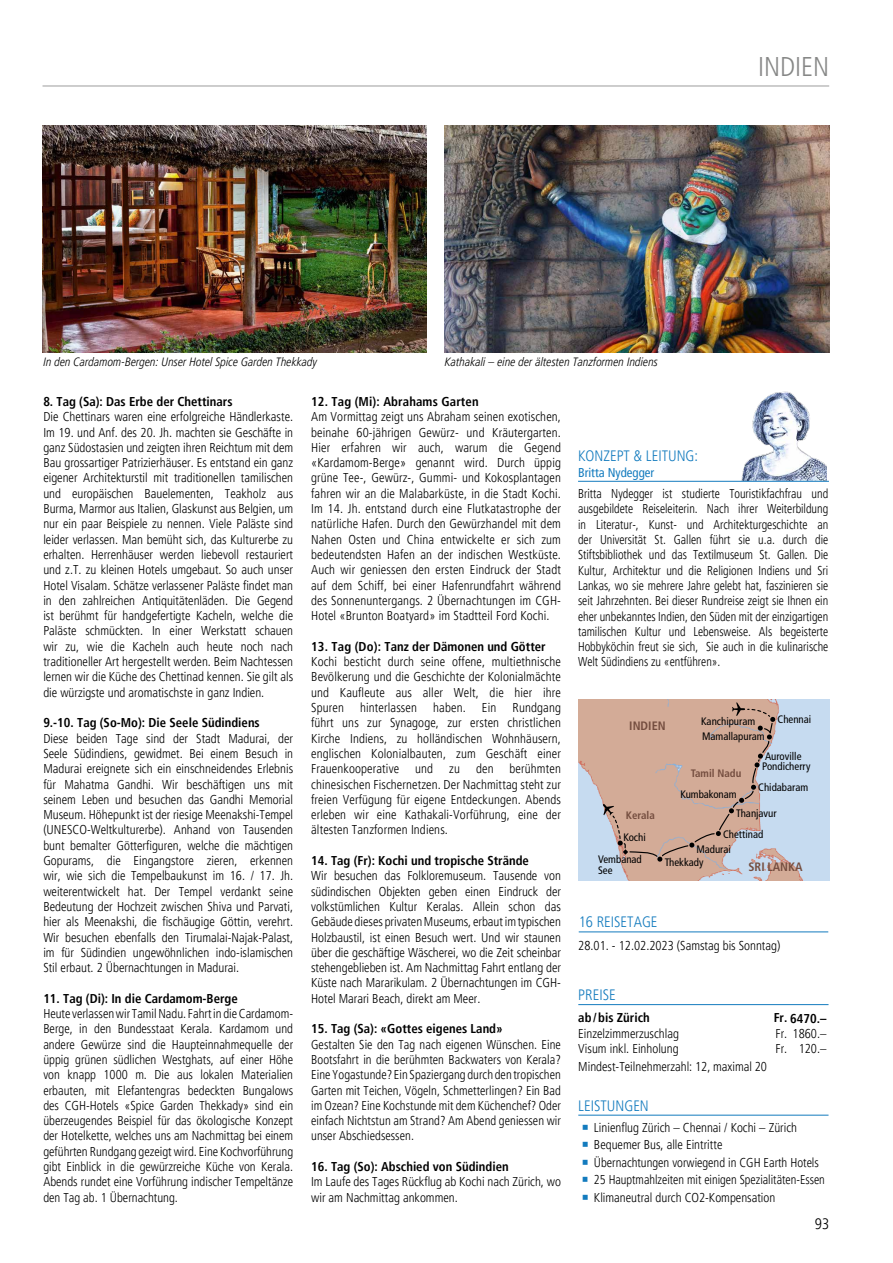
<style>
.page{position:relative;width:893px;height:1263px;background:#fff}
.page>*{position:absolute;margin:0;border:0;box-sizing:border-box;transform-origin:0 0}
.t1{font:300 condensed 27px "Frutiger LT Pro";color:#868786}
.t2{font:300 condensed 15px "Frutiger LT Pro";color:#137bbe}
.t3{font:300 condensed 15px "Frutiger LT Pro";color:#000}
.t4{font:300 condensed 12.75px/15.3px "Frutiger LT Pro";color:#000;text-align:justify}
.t5{font:300 condensed 12.75px/15.3px "Frutiger LT Pro";color:#000;text-align:justify;scale:.94 1}
.t6{font:700 condensed 12.75px "Frutiger LT Pro";color:#000}
.t7{font:condensed 12.75px "Frutiger LT Pro";color:#137bbe}
.t8{font:700 condensed 12.15px "Frutiger";color:#744d3f}
.t9{font:italic 300 condensed 12px "Frutiger LT Pro";color:#000}
.t10{font:condensed 10.8px "Frutiger";color:#000}
.t11{font:700 condensed 10.8px "Frutiger";color:#744d3f}
</style>
<div class="page">
<hr style="left:578px;top:1004px;width:250px;height:1px;background:#137bbe">
<hr style="left:579px;top:931px;width:249px;height:1px;background:#137bbe">
<img style="left:43px;top:125px;width:384px;height:228px">
<img style="left:445px;top:125px;width:384px;height:228px">
<hr style="left:43px;top:86px;width:786px;height:1px;background:#9c9c9d">
<hr style="left:578px;top:1115px;width:250px;height:1px;background:#137bbe">
<img style="left:737px;top:391px;width:90px;height:90px">
<hr style="left:578px;top:481px;width:251px;height:1px;background:#137bbe">
<img style="left:579px;top:700px;width:250px;height:180px">
<svg style="left:603px;top:702px;width:172px;height:160px;background:#ccac9d"></svg>
<h1 class="t1" style="left:758px;top:51px;width:73px">INDIEN</h1>
<p class="t9" style="left:43px;top:355px;width:275px">In den Cardamom-Bergen: Unser Hotel Spice Garden Thekkady</p>
<p class="t9" style="left:445px;top:355px;width:215px">Kathakali – eine der ältesten Tanzformen Indiens</p>
<p class="t6" style="left:43px;top:394px;width:191px">8. Tag (Sa): Das Erbe der Chettinars</p>
<p class="t4" style="left:43px;top:409px;width:251px">Die Chettinars waren eine erfolgreiche Händlerkaste.<br>Im 19. und Anf. des 20. Jh. machten sie Geschäfte in ganz Südostasien und zeigten ihren Reichtum mit dem Bau grossartiger Patrizierhäuser. Es entstand ein ganz eigener Architekturstil mit traditionellen tamilischen und europäischen Bauelementen, Teakholz aus Burma, Marmor aus Italien, Glaskunst aus Belgien, um nur ein paar Beispiele zu nennen. Viele Paläste sind leider verlassen. Man bemüht sich, das Kulturerbe zu erhalten. Herrenhäuser werden liebevoll restauriert und z.T. zu kleinen Hotels umgebaut. So auch unser Hotel Visalam. Schätze verlassener Paläste findet man in den zahlreichen Antiquitätenläden. Die Gegend ist berühmt für handgefertigte Kacheln, welche die Paläste schmückten. In einer Werkstatt schauen wir zu, wie die Kacheln auch heute noch nach traditioneller Art hergestellt werden. Beim Nachtessen lernen wir die Küche des Chettinad kennen. Sie gilt als die würzigste und aromatischste in ganz Indien.</p>
<p class="t6" style="left:43px;top:715px;width:218px">9.-10. Tag (So-Mo): Die Seele Südindiens</p>
<p class="t4" style="left:43px;top:731px;width:251px">Diese beiden Tage sind der Stadt Madurai, der Seele Südindiens, gewidmet. Bei einem Besuch in Madurai ereignete sich ein einschneidendes Erlebnis für Mahatma Gandhi. Wir beschäftigen uns mit seinem Leben und besuchen das Gandhi Memorial Museum. Höhepunkt ist der riesige Meenakshi-Tempel (UNESCO-Weltkulturerbe). Anhand von Tausenden bunt bemalter Götterfiguren, welche die mächtigen Gopurams, die Eingangstore zieren, erkennen wir, wie sich die Tempelbaukunst im 16. / 17. Jh. weiterentwickelt hat. Der Tempel verdankt seine Bedeutung der Hochzeit zwischen Shiva und Parvati, hier als Meenakshi, die fischäugige Göttin, verehrt.<br>Wir besuchen ebenfalls den Tirumalai-Najak-Palast, im für Südindien ungewöhnlichen indo-islamischen Stil erbaut. 2 Übernachtungen in Madurai.</p>
<p class="t6" style="left:43px;top:991px;width:196px">11. Tag (Di): In die Cardamom-Berge</p>
<p class="t4" style="left:43px;top:1006px;width:251px">Heute verlassen wir Tamil Nadu. Fahrt in die Cardamom-Berge, in den Bundesstaat Kerala. Kardamom und andere Gewürze sind die Haupteinnahmequelle der üppig grünen südlichen Westghats, auf einer Höhe von knapp 1000 m. Die aus lokalen Materialien erbauten, mit Elefantengras bedeckten Bungalows des CGH-Hotels «Spice Garden Thekkady» sind ein überzeugendes Beispiel für das ökologische Konzept der Hotelkette, welches uns am Nachmittag bei einem geführten Rundgang gezeigt wird. Eine Kochvorführung gibt Einblick in die gewürzreiche Küche von Kerala.<br>Abends rundet eine Vorführung indischer Tempeltänze den Tag ab. 1 Übernachtung.</p>
<p class="t6" style="left:311px;top:394px;width:169px">12. Tag (Mi): Abrahams Garten</p>
<p class="t4" style="left:311px;top:409px;width:251px">Am Vormittag zeigt uns Abraham seinen exotischen, beinahe 60-jährigen Gewürz- und Kräutergarten.<br>Hier erfahren wir auch, warum die Gegend «Kardamom-Berge» genannt wird. Durch üppig grüne Tee-, Gewürz-, Gummi- und Kokosplantagen fahren wir an die Malabarküste, in die Stadt Kochi.<br>Im 14. Jh. entstand durch eine Flutkatastrophe der natürliche Hafen. Durch den Gewürzhandel mit dem Nahen Osten und China entwickelte er sich zum bedeutendsten Hafen an der indischen Westküste.<br>Auch wir geniessen den ersten Eindruck der Stadt auf dem Schiff, bei einer Hafenrundfahrt während des Sonnenuntergangs. 2 Übernachtungen im CGH-Hotel «Brunton Boatyard» im Stadtteil Ford Kochi.</p>
<p class="t6" style="left:311px;top:639px;width:236px">13. Tag (Do): Tanz der Dämonen und Götter</p>
<p class="t4" style="left:311px;top:654px;width:251px">Kochi besticht durch seine offene, multiethnische Bevölkerung und die Geschichte der Kolonialmächte und Kaufleute aus aller Welt, die hier ihre Spuren</p>
<p class="t4" style="left:311px;top:700px;width:251px;text-indent:201px">Rundgang führt uns zur Synagoge, zur ersten christlichen Kirche Indiens, zu holländischen Wohnhäusern, englischen Kolonialbauten, zum Geschäft einer Frauenkooperative</p>
<p class="t4" style="left:360px;top:700px;width:58px">hinterlassen</p>
<p class="t4" style="left:433px;top:700px;width:34px">haben.</p>
<p class="t4" style="left:482px;top:700px;width:16px">Ein</p>
<p class="t4" style="left:311px;top:761px;width:251px;text-indent:198px">berühmten chinesischen Fischernetzen. Der Nachmittag steht zur freien Verfügung für eigene Entdeckungen. Abends erleben wir eine Kathakali-Vorführung, eine der ältesten Tanzformen Indiens.</p>
<p class="t6" style="left:311px;top:853px;width:219px">14. Tag (Fr): Kochi und tropische Strände</p>
<p class="t4" style="left:311px;top:868px;width:251px">Wir besuchen das Folkloremuseum. Tausende von südindischen Objekten geben einen Eindruck der volkstümlichen Kultur Keralas. Allein schon das Gebäude dieses privaten Museums, erbaut im typischen Holzbaustil, ist einen Besuch wert. Und wir staunen über die geschäftige Wäscherei, wo die Zeit scheinbar stehengeblieben ist. Am Nachmittag Fahrt entlang der Küste nach Mararikulam. 2 Übernachtungen im CGH-Hotel Marari Beach, direkt am Meer.</p>
<p class="t6" style="left:311px;top:1021px;width:193px">15. Tag (Sa): «Gottes eigenes Land»</p>
<p class="t4" style="left:311px;top:1037px;width:251px">Gestalten Sie den Tag nach eigenen Wünschen. Eine Bootsfahrt in die berühmten Backwaters von Kerala?<br>Eine Yogastunde? Ein Spaziergang durch den tropischen Garten mit Teichen, Vögeln, Schmetterlingen? Ein Bad im Ozean? Eine Kochstunde mit dem Küchenchef? Oder einfach Nichtstun am Strand? Am Abend geniessen wir unser Abschiedsessen.</p>
<p class="t6" style="left:311px;top:1159px;width:199px">16. Tag (So): Abschied von Südindien</p>
<p class="t4" style="left:311px;top:1174px;width:251px">Im Laufe des Tages Rückflug ab Kochi nach Zürich, wo wir am Nachmittag ankommen.</p>
<p class="t4" style="left:415px;top:761px;width:19px">und</p>
<p class="t4" style="left:449px;top:761px;width:12px">zu</p>
<p class="t4" style="left:476px;top:761px;width:19px">den</p>
<p class="t2" style="left:578px;top:448px;width:121px">KONZEPT &amp; LEITUNG:</p>
<p class="t7" style="left:578px;top:465px;width:78px">Britta Nydegger</p>
<p class="t5" style="left:578px;top:486px;width:268px">Britta Nydegger ist studierte Touristikfachfrau und ausgebildete Reiseleiterin. Nach ihrer Weiterbildung in Literatur-, Kunst- und Architekturgeschichte an der Universität St. Gallen führt sie u.a. durch die Stiftsbibliothek und das Textilmuseum St. Gallen. Die Kultur, Architektur und die Religionen Indiens und Sri Lankas, wo sie mehrere Jahre gelebt hat, faszinieren sie seit Jahrzehnten. Bei dieser Rundreise zeigt sie Ihnen ein eher unbekanntes Indien, den Süden mit der einzigartigen tamilischen Kultur und Lebensweise. Als begeisterte Hobbyköchin freut sie sich, Sie auch in die kulinarische Welt Südindiens zu «entführen».</p>
<p class="t8" style="left:629px;top:718px;width:38px">INDIEN</p>
<p class="t11" style="left:626px;top:809px;width:30px">Kerala</p>
<p class="t10" style="left:623px;top:831px;width:24px">Kochi</p>
<p class="t10" style="left:777px;top:713px;width:35px">Chennai</p>
<p class="t10" style="left:765px;top:750px;width:38px">Auroville</p>
<p class="t10" style="left:758px;top:781px;width:51px">Chidabaram</p>
<p class="t10" style="left:701px;top:715px;width:56px">Kanchipuram</p>
<p class="t10" style="left:702px;top:730px;width:64px">Mamallapuram</p>
<p class="t10" style="left:762px;top:760px;width:50px">Pondicherry</p>
<p class="t11" style="left:691px;top:767px;width:52px">Tamil Nadu</p>
<p class="t10" style="left:736px;top:807px;width:42px">Thanjavur</p>
<p class="t10" style="left:680px;top:788px;width:58px">Kumbakonam</p>
<p class="t10" style="left:723px;top:828px;width:42px">Chettinad</p>
<p class="t10" style="left:696px;top:842px;width:36px">Madurai</p>
<p class="t10" style="left:598px;top:853px;width:45px">Vembanad</p>
<p class="t10" style="left:665px;top:856px;width:40px">Thekkady</p>
<p class="t10" style="left:598px;top:864px;width:16px">See</p>
<p class="t2" style="left:579px;top:913px;width:80px">16 REISETAGE</p>
<p class="t8" style="left:748px;top:860px;width:56px">SRI LANKA</p>
<p class="t4" style="left:578px;top:938px;width:204px">28.01. - 12.02.2023 (Samstag bis Sonntag)</p>
<p class="t2" style="left:578px;top:986px;width:39px">PREISE</p>
<p class="t6" style="left:578px;top:1010px;width:73px">ab/bis Zürich</p>
<p class="t4" style="left:578px;top:1026px;width:102px">Einzelzimmerzuschlag<br>Visum inkl. Einholung</p>
<p class="t4" style="left:578px;top:1059px;width:190px">Mindest-Teilnehmerzahl: 12, maximal 20</p>
<p class="t6" style="left:774px;top:1010px;width:54px">Fr. 6470.–</p>
<p class="t4" style="left:776px;top:1026px;width:52px;text-align:right">Fr. 1860.–<br>120.–</p>
<p class="t4" style="left:776px;top:1041px;width:13px">Fr.</p>
<p class="t2" style="left:578px;top:1097px;width:72px">LEISTUNGEN</p>
<p class="t4" style="left:594px;top:1119px;width:232px;line-height:17.4px;text-align:left">Linienflug Zürich – Chennai / Kochi – Zürich Bequemer Bus, alle Eintritte<br>Übernachtungen vorwiegend in CGH Earth Hotels 25 Hauptmahlzeiten mit einigen Spezialitäten-Essen Klimaneutral durch CO2-Kompensation</p>
<p class="t3" style="left:815px;top:1215px;width:16px">93</p>
</div>
